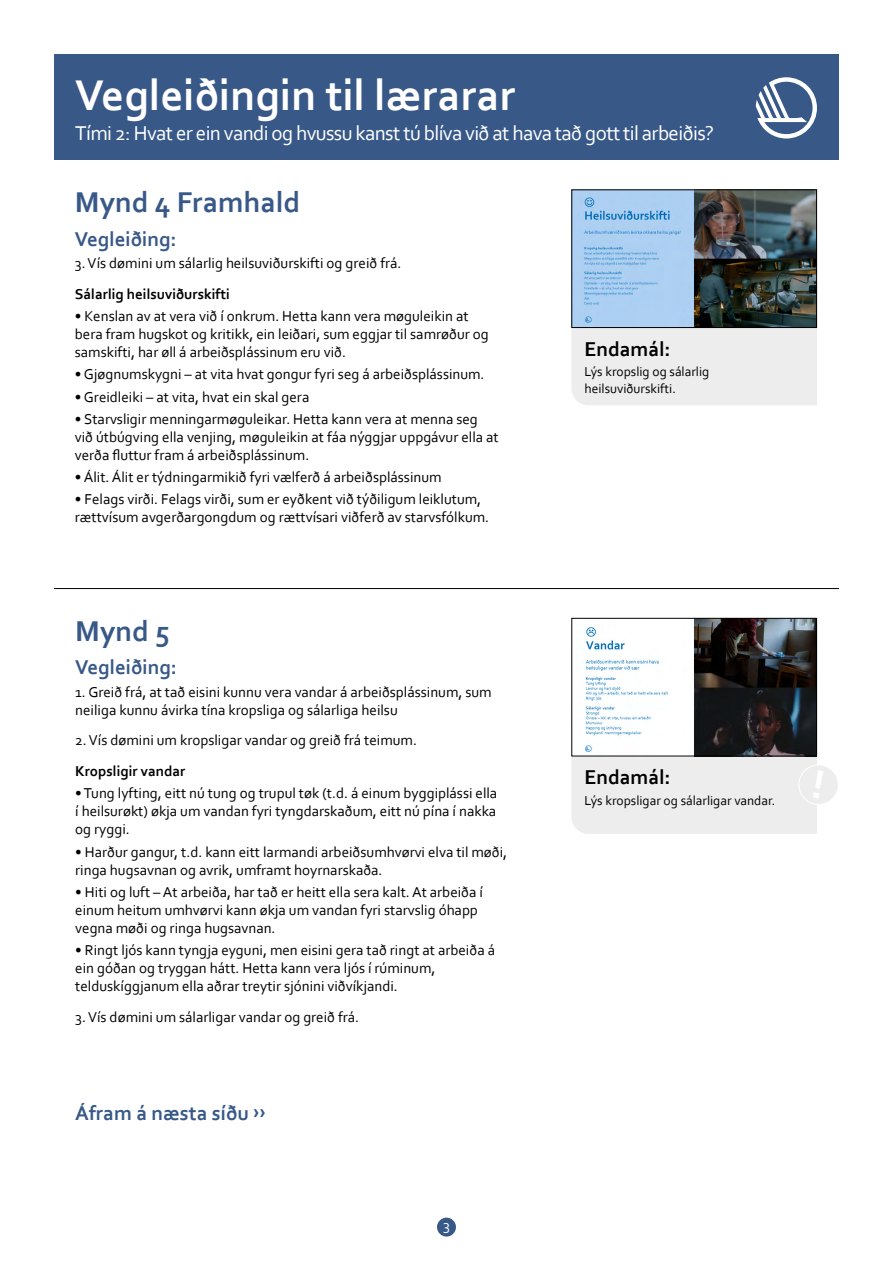
<style>
.page{position:relative;width:893px;height:1263px;background:#fff}
.page>*{position:absolute;margin:0;border:0;box-sizing:border-box;transform-origin:0 0}
.Lärarhandledning_H1{font:700 45px "Corbel";color:#fff}
.Bild_Rubrik_H2{font:700 30px "Corbel";color:#385988}
.Lektion_Rubrik_H1{font:21px "Corbel";letter-spacing:-.03em;color:#fff}
.Instruktion_Rubrik_H{font:700 21px "Corbel";color:#385988}
.Syfte_Rubrik_H4{font:700 21px "Corbel";color:#000}
.Brödtext_P{font:15px/18px "Corbel";color:#000}
.Brödtext_P-2{font:700 15px "Corbel";color:#000}
.t1{font:15px "Corbel";color:#fff}
.Syfte_Brödtext_P{font:13.5px/16.2px "Corbel";color:#000}
</style>
<div class="page">
<hr style="left:54px;top:588px;width:785px;height:1px;background:#000">
<img style="left:584px;top:620px;width:231px;height:134px">
<div style="left:571px;top:618px;width:246px;height:138px;border:1px solid #000"></div>
<div style="left:571px;top:756px;width:267px;height:78px;background:#ededee"></div>
<div style="left:571px;top:328px;width:246px;height:77px;background:#ededee"></div>
<img style="left:573px;top:191px;width:242px;height:135px">
<div style="left:571px;top:189px;width:246px;height:139px;border:1px solid #000"></div>
<div style="left:437px;top:1217px;width:19px;height:19px;background:#385988;border-radius:50%"></div>
<div style="left:54px;top:54px;width:785px;height:106px;background:#385988"></div>
<svg style="left:756px;top:77px;width:61px;height:62px"></svg>
<h1 class="Lärarhandledning_H1" style="left:75px;top:67px;width:442px">Vegleiðingin til lærarar</h1>
<h1 class="Lektion_Rubrik_H1" style="left:75px;top:120px;width:640px">Tími 2: Hvat er ein vandi og hvussu kanst tú blíva við at hava tað gott til arbeiðis?</h1>
<h2 class="Bild_Rubrik_H2" style="left:75px;top:184px;width:227px">Mynd 4 Framhald</h2>
<h3 class="Instruktion_Rubrik_H" style="left:75px;top:226px;width:103px">Vegleiðing:</h3>
<p class="Brödtext_P" style="left:75px;top:254px;width:328px">3. Vís dømini um sálarlig heilsuviðurskifti og greið frá.</p>
<p class="Brödtext_P-2" style="left:75px;top:285px;width:157px">Sálarlig heilsuviðurskifti</p>
<p class="Brödtext_P" style="left:75px;top:307px;width:415px">• Kenslan av at vera við í onkrum. Hetta kann vera møguleikin at bera fram hugskot og kritikk, ein leiðari, sum eggjar til samrøður og samskifti, har øll á arbeiðsplássinum eru við.</p>
<p class="Brödtext_P" style="left:75px;top:365px;width:411px">• Gjøgnumskygni – at vita hvat gongur fyri seg á arbeiðsplássinum.</p>
<p class="Brödtext_P" style="left:75px;top:387px;width:236px">• Greidleiki – at vita, hvat ein skal gera</p>
<p class="Brödtext_P" style="left:75px;top:409px;width:425px">• Starvsligir menningarmøguleikar. Hetta kann vera at menna seg við útbúgving ella venjing, møguleikin at fáa nýggjar uppgávur ella at verða fluttur fram á arbeiðsplássinum.</p>
<p class="Brödtext_P" style="left:75px;top:468px;width:368px">• Álit. Álit er týdningarmikið fyri vælferð á arbeiðsplássinum</p>
<p class="Brödtext_P" style="left:75px;top:490px;width:416px">• Felags virði. Felags virði, sum er eyðkent við týðiligum leiklutum, rættvísum avgerðargongdum og rættvísari viðferð av starvsfólkum.</p>
<h2 class="Bild_Rubrik_H2" style="left:75px;top:612px;width:96px">Mynd 5</h2>
<h3 class="Instruktion_Rubrik_H" style="left:75px;top:654px;width:103px">Vegleiðing:</h3>
<p class="Brödtext_P" style="left:75px;top:682px;width:418px">1. Greið frá, at tað eisini kunnu vera vandar á arbeiðsplássinum, sum neiliga kunnu ávirka tína kropsliga og sálarliga heilsu</p>
<p class="Brödtext_P" style="left:75px;top:731px;width:343px">2. Vís dømini um kropsligar vandar og greið frá teimum.</p>
<p class="Brödtext_P-2" style="left:75px;top:762px;width:112px">Kropsligir vandar</p>
<p class="Brödtext_P" style="left:75px;top:784px;width:424px;text-align:justify">• Tung lyfting, eitt nú tung og trupul tøk (t.d. á einum byggiplássi ella í heilsurøkt) økja um vandan fyri tyngdarskaðum, eitt nú pína í nakka og ryggi.</p>
<p class="Brödtext_P" style="left:75px;top:842px;width:433px">• Harður gangur, t.d. kann eitt larmandi arbeiðsumhvørvi elva til møði, ringa hugsavnan og avrik, umframt hoyrnarskaða.</p>
<p class="Brödtext_P" style="left:75px;top:882px;width:409px">• Hiti og luft – At arbeiða, har tað er heitt ella sera kalt. At arbeiða í einum heitum umhvørvi kann økja um vandan fyri starvslig óhapp vegna møði og ringa hugsavnan.</p>
<p class="Brödtext_P" style="left:75px;top:941px;width:421px">• Ringt ljós kann tyngja eyguni, men eisini gera tað ringt at arbeiða á ein góðan og tryggan hátt. Hetta kann vera ljós í rúminum, telduskíggjanum ella aðrar treytir sjónini viðvíkjandi.</p>
<p class="Brödtext_P" style="left:75px;top:1007px;width:285px">3. Vís dømini um sálarligar vandar og greið frá.</p>
<h3 class="Instruktion_Rubrik_H" style="left:75px;top:1100px;width:192px">Áfram á næsta síðu ››</h3>
<p class="t1" style="left:443px;top:1215px;width:8px">3</p>
<h4 class="Syfte_Rubrik_H4" style="left:584px;top:336px;width:88px">Endamál:</h4>
<p class="Syfte_Brödtext_P" style="left:584px;top:363px;width:126px">Lýs kropslig og sálarlig heilsuviðurskifti.</p>
<h4 class="Syfte_Rubrik_H4" style="left:584px;top:764px;width:88px">Endamál:</h4>
<p class="Syfte_Brödtext_P" style="left:584px;top:792px;width:192px">Lýs kropsligar og sálarligar vandar.</p>
</div>
